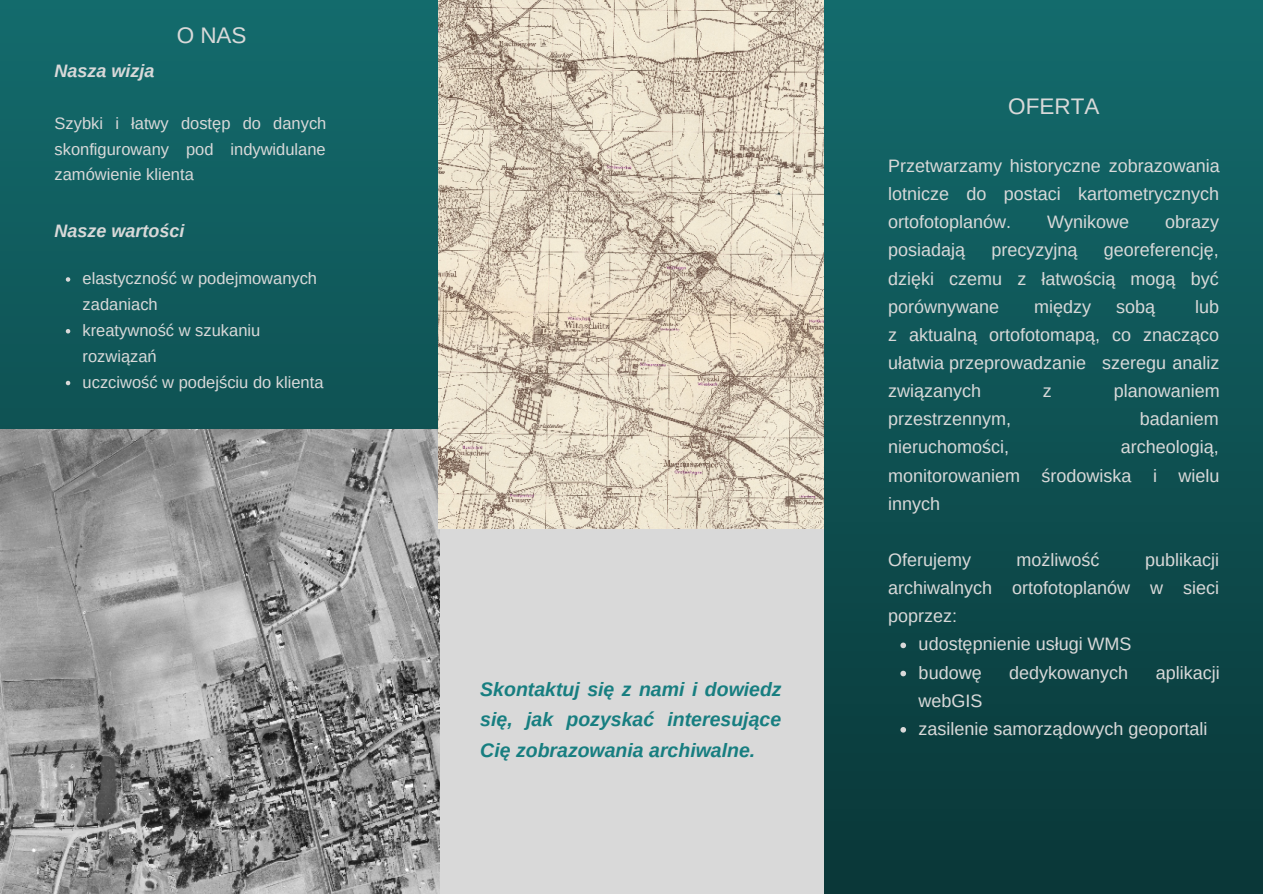
<style>
.page{position:relative;width:1263px;height:894px;background:#fff}
.page>*{position:absolute;margin:0;border:0;box-sizing:border-box;transform-origin:0 0}
.t1{font:22.5px "Arimo";color:#d9d9d9}
.t2{font:italic 700 19.5px/30.3px "Arimo";color:#177e80;text-align:justify}
.t3{font:18px/28px "Arimo";color:#d9d9d9;text-align:justify}
.t4{font:italic 700 18px "Arimo";color:#d9d9d9}
.t5{font:16.5px/25.8px "Arimo";color:#d9d9d9}
</style>
<div class="page">
<img style="left:0;top:0;width:1263px;height:893px">
<div style="left:439px;top:493px;width:384px;height:400px;background:#d9d9d9"></div>
<svg style="left:900px;top:642px;width:6px;height:6px"></svg>
<svg style="left:900px;top:670px;width:6px;height:6px"></svg>
<svg style="left:900px;top:726px;width:6px;height:6px"></svg>
<img style="left:0;top:429px;width:439px;height:464px">
<img style="left:439px;top:0;width:384px;height:528px">
<svg style="left:66px;top:277px;width:4px;height:4px"></svg>
<svg style="left:66px;top:329px;width:4px;height:4px"></svg>
<svg style="left:66px;top:380px;width:4px;height:5px"></svg>
<p class="t1" style="left:177px;top:22px;width:71px">O NAS</p>
<p class="t4" style="left:55px;top:61px;width:101px">Nasza wizja</p>
<p class="t5" style="left:55px;top:110px;width:273px;text-align:justify">Szybki i łatwy dostęp do danych skonfigurowany pod indywidulane zamówienie klienta</p>
<p class="t4" style="left:55px;top:220px;width:131px">Nasze wartości</p>
<p class="t5" style="left:83px;top:265px;width:236px">elastyczność w podejmowanych zadaniach</p>
<p class="t5" style="left:83px;top:317px;width:179px">kreatywność w szukaniu rozwiązań</p>
<p class="t5" style="left:83px;top:369px;width:242px">uczciwość w podejściu do klienta</p>
<p class="t2" style="left:480px;top:673px;width:303px">Skontaktuj się z nami i dowiedz się, jak pozyskać interesujące Cię zobrazowania archiwalne.</p>
<p class="t1" style="left:1008px;top:94px;width:93px">OFERTA</p>
<p class="t3" style="left:888px;top:152px;width:333px">Przetwarzamy historyczne zobrazowania lotnicze do postaci kartometrycznych ortofotoplanów.</p>
<p class="t3" style="left:1047px;top:208px;width:83px">Wynikowe</p>
<p class="t3" style="left:1165px;top:208px;width:56px">obrazy</p>
<p class="t3" style="left:888px;top:236px;width:332px;text-indent:216px">georeferencję, dzięki czemu z łatwością mogą być porównywane</p>
<p class="t3" style="left:888px;top:236px;width:79px">posiadają</p>
<p class="t3" style="left:991px;top:236px;width:87px">precyzyjną</p>
<p class="t3" style="left:1034px;top:292px;width:58px">między</p>
<p class="t3" style="left:1116px;top:292px;width:41px">sobą</p>
<p class="t3" style="left:1195px;top:292px;width:26px">lub</p>
<p class="t3" style="left:888px;top:320px;width:333px">z aktualną ortofotomapą, co znacząco ułatwia przeprowadzanie szeregu analiz związanych</p>
<p class="t3" style="left:1043px;top:377px;width:10px">z</p>
<p class="t3" style="left:1114px;top:377px;width:108px">planowaniem</p>
<p class="t3" style="left:888px;top:405px;width:124px">przestrzennym,</p>
<p class="t3" style="left:1140px;top:405px;width:81px">badaniem</p>
<p class="t3" style="left:888px;top:433px;width:122px">nieruchomości,</p>
<p class="t3" style="left:888px;top:433px;width:333px;text-indent:233px">archeologią, monitorowaniem środowiska i wielu innych</p>
<p class="t3" style="left:888px;top:545px;width:84px">Oferujemy</p>
<p class="t3" style="left:1016px;top:545px;width:84px">możliwość</p>
<p class="t3" style="left:888px;top:545px;width:333px;text-indent:257px">publikacji archiwalnych ortofotoplanów w sieci poprzez:</p>
<p class="t3" style="left:919px;top:630px;width:214px">udostępnienie usługi WMS</p>
<p class="t3" style="left:919px;top:658px;width:65px">budowę</p>
<p class="t3" style="left:1009px;top:658px;width:121px">dedykowanych</p>
<p class="t3" style="left:1156px;top:658px;width:65px">aplikacji</p>
<p class="t3" style="left:919px;top:686px;width:65px">webGIS</p>
<p class="t3" style="left:919px;top:714px;width:290px">zasilenie samorządowych geoportali</p>
</div>
